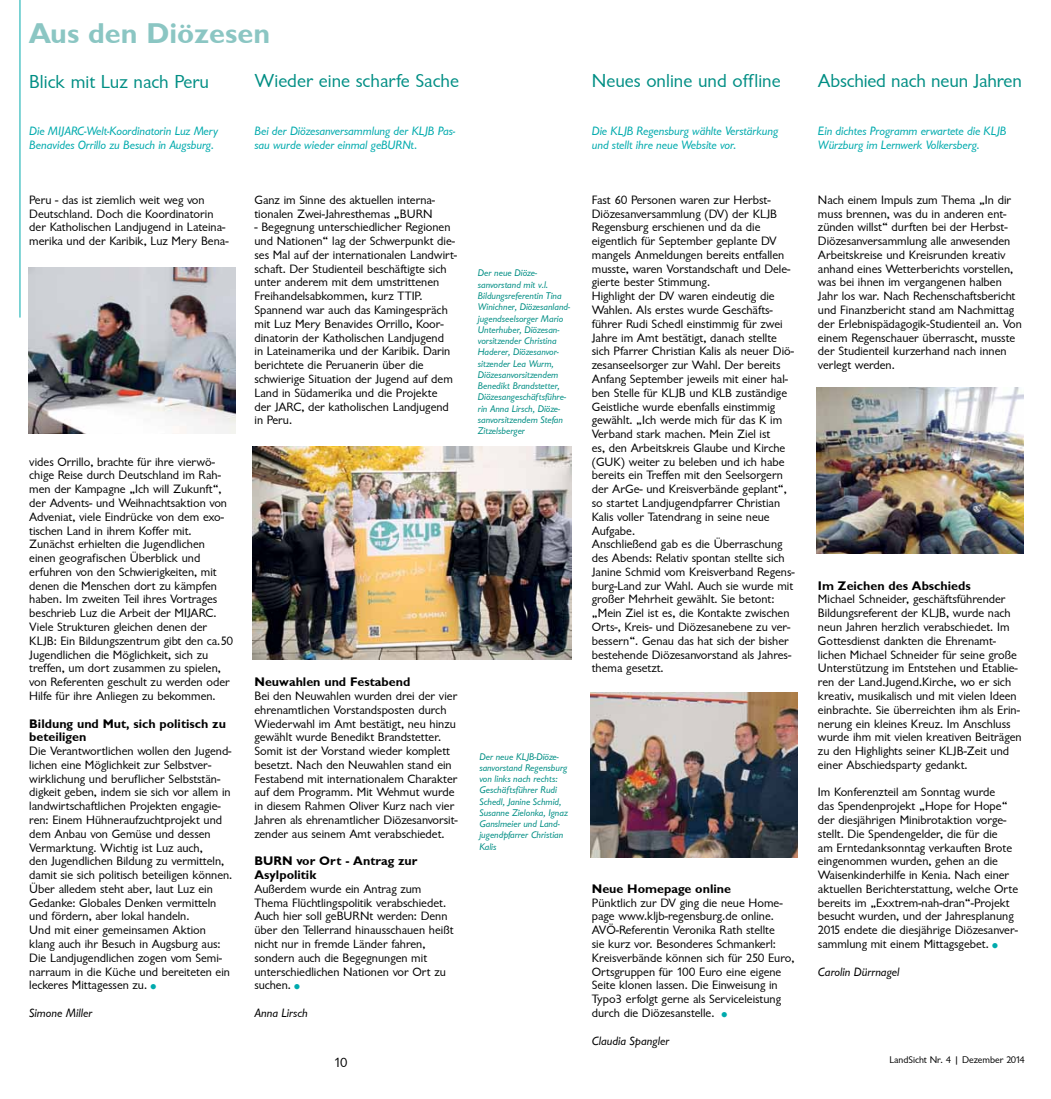
<style>
.page{position:relative;width:1051px;height:1099px;background:#fff}
.page>*{position:absolute;margin:0;border:0;box-sizing:border-box;transform-origin:0 0}
.t1{font:28.75px "Garrison Sans BOLD";color:#8bc6c3}
.t2{font:19.38px "Garrison Sans";color:#008e84}
.t3{font:13.75px "Garrison Sans";color:#000}
.t4{font:12.5px/13.8px "Garrison Sans";color:#000}
.t5{font:12.5px/13.8px "Garrison Sans ITALIC";letter-spacing:-.005em;color:#00aaad}
.t6{font:12.5px/13.8px "Garrison Sans BOLD";color:#000}
.t7{font:12.5px "Garrison Sans ITALIC";color:#000}
.t8{font:10px/11.2px "Garrison Sans ITALIC";color:#008e84}
.t9{font:10px "Garrison Sans";color:#000}
.s1{font-size:18.75px;color:#00aaad}
</style>
<div class="page">
<hr style="left:20px;top:0;width:1px;height:317px;background:#00aaad">
<img style="left:252px;top:446px;width:319px;height:213px">
<img style="left:590px;top:692px;width:207px;height:165px">
<img style="left:816px;top:387px;width:207px;height:166px">
<img style="left:28px;top:267px;width:207px;height:166px">
<h1 class="t1" style="left:29px;top:17px;width:243px">Aus den Diözesen</h1>
<h2 class="t2" style="left:29px;top:71px;width:181px">Blick mit Luz nach Peru</h2>
<p class="t5" style="left:29px;top:124px;width:190px">Die MIJARC-Welt-Koordinatorin Luz Mery<br>Benavides Orrillo zu Besuch in Augsburg.</p>
<h2 class="t2" style="left:254px;top:70px;width:206px">Wieder eine scharfe Sache</h2>
<p class="t5" style="left:254px;top:124px;width:202px">Bei der Diözesanversammlung der KLJB Pas&shy;sau wurde wieder einmal geBURNt.</p>
<p class="t4" style="left:29px;top:193px;width:201px">Peru - das ist ziemlich weit weg von Deutschland. Doch die Koordinatorin der Katholischen Landjugend in Lateina&shy;merika und der Karibik, Luz Mery Bena-</p>
<p class="t4" style="left:29px;top:455px;width:205px">vides Orrillo, brachte für ihre vierwö&shy;chige Reise durch Deutschland im Rah&shy;men der Kampagne „Ich will Zukunft“, der Advents- und Weihnachtsaktion von Adveniat, viele Eindrücke von dem exo&shy;tischen Land in ihrem Koffer mit.<br>Zunächst erhielten die Jugendlichen einen geografischen Überblick und erfuhren von den Schwierigkeiten, mit denen die Menschen dort zu kämpfen haben. Im zweiten Teil ihres Vortrages beschrieb Luz die Arbeit der MIJARC.<br>Viele Strukturen gleichen denen der KLJB: Ein Bildungszentrum gibt den ca.50<br>Jugendlichen die Möglichkeit, sich zu treffen, um dort zusammen zu spielen, von Referenten geschult zu werden oder Hilfe für ihre Anliegen zu bekommen.</p>
<p class="t6" style="left:29px;top:716px;width:198px">Bildung und Mut, sich politisch zu beteiligen</p>
<p class="t4" style="left:29px;top:744px;width:205px">Die Verantwortlichen wollen den Jugend&shy;lichen eine Möglichkeit zur Selbstver&shy;wirklichung und beruflicher Selbststän&shy;digkeit geben, indem sie sich vor allem in landwirtschaftlichen Projekten engagie&shy;ren: Einem Hühneraufzuchtprojekt und dem Anbau von Gemüse und dessen Vermarktung. Wichtig ist Luz auch,<br>den Jugendlichen Bildung zu vermitteln, damit sie sich politisch beteiligen können.<br>Über alledem steht aber, laut Luz ein Gedanke: Globales Denken vermitteln und fördern, aber lokal handeln.<br>Und mit einer gemeinsamen Aktion klang auch ihr Besuch in Augsburg aus:<br>Die Landjugendlichen zogen vom Semi&shy;narraum in die Küche und bereiteten ein leckeres Mittagessen zu.<span class="s1">•</span></p>
<p class="t7" style="left:29px;top:1005px;width:65px">Simone Miller</p>
<p class="t4" style="left:254px;top:193px;width:182px">Ganz im Sinne des aktuellen interna&shy;tionalen Zwei-Jahresthemas „BURN</p>
<p class="t4" style="left:254px;top:221px;width:204px">- Begegnung unterschiedlicher Regionen und Nationen“ lag der Schwerpunkt die&shy;ses Mal auf der internationalen Landwirt&shy;schaft. Der Studienteil beschäftigte sich unter anderem mit dem umstrittenen Freihandelsabkommen, kurz TTIP.<br>Spannend war auch das Kamingespräch mit Luz Mery Benavides Orrillo, Koor&shy;dinatorin der Katholischen Landjugend<br>in Lateinamerika und der Karibik. Darin berichtete die Peruanerin über die schwierige Situation der Jugend auf dem Land in Südamerika und die Projekte der JARC, der katholischen Landjugend in Peru.</p>
<p class="t6" style="left:254px;top:675px;width:157px">Neuwahlen und Festabend</p>
<p class="t4" style="left:254px;top:689px;width:205px">Bei den Neuwahlen wurden drei der vier ehrenamtlichen Vorstandsposten durch Wiederwahl im Amt bestätigt, neu hinzu gewählt wurde Benedikt Brandstetter.<br>Somit ist der Vorstand wieder komplett besetzt. Nach den Neuwahlen stand ein Festabend mit internationalem Charakter auf dem Programm. Mit Wehmut wurde in diesem Rahmen Oliver Kurz nach vier Jahren als ehrenamtlicher Diözesanvorsit&shy;zender aus seinem Amt verabschiedet.</p>
<p class="t6" style="left:254px;top:854px;width:164px">BURN vor Ort - Antrag zur<br>Asylpolitik</p>
<p class="t4" style="left:254px;top:882px;width:200px">Außerdem wurde ein Antrag zum Thema Flüchtlingspolitik verabschiedet.<br>Auch hier soll geBURNt werden: Denn über den Tellerrand hinausschauen heißt nicht nur in fremde Länder fahren, sondern auch die Begegnungen mit unterschiedlichen Nationen vor Ort zu suchen.<span class="s1">•</span></p>
<p class="t7" style="left:254px;top:1005px;width:55px">Anna Lirsch</p>
<p class="t8" style="left:478px;top:268px;width:94px">Der neue Diöze&shy;sanvorstand mit v.l.<br>Bildungsreferentin Tina<br>Winichner, Diözesanland&shy;jugendseelsorger Mario<br>Unterhuber, Diözesan&shy;vorsitzender Christina<br>Haderer, Diözesanvor&shy;sitzender Lea Wurm,<br>Diözesanvorsitzendem<br>Benedikt Brandstetter,<br>Diözesangeschäftsführe&shy;rin Anna Lirsch, Diöze&shy;sanvorsitzendem Stefan<br>Zitzelsberger</p>
<p class="t8" style="left:479px;top:750px;width:90px">Der neue KLJB-Diöze&shy;sanvorstand Regensburg von links nach rechts:<br>Geschäftsführer Rudi<br>Schedl, Janine Schmid,<br>Susanne Zielonka, Ignaz<br>Ganslmeier und Land&shy;jugendpfarrer Christian<br>Kalis</p>
<h2 class="t2" style="left:591px;top:70px;width:190px">Neues online und offline</h2>
<p class="t5" style="left:591px;top:124px;width:188px">Die KLJB Regensburg wählte Verstärkung und stellt ihre neue Website vor.</p>
<p class="t4" style="left:591px;top:193px;width:204px">Fast 60 Personen waren zur Herbst-Diözesanversammlung (DV) der KLJB Regensburg erschienen und da die eigentlich für September geplante DV mangels Anmeldungen bereits entfallen musste, waren Vorstandschaft und Dele&shy;gierte bester Stimmung.<br>Highlight der DV waren eindeutig die Wahlen. Als erstes wurde Geschäfts&shy;führer Rudi Schedl einstimmig für zwei Jahre im Amt bestätigt, danach stellte sich Pfarrer Christian Kalis als neuer Diö&shy;zesanseelsorger zur Wahl. Der bereits Anfang September jeweils mit einer hal&shy;ben Stelle für KLJB und KLB zuständige Geistliche wurde ebenfalls einstimmig gewählt. „Ich werde mich für das K im Verband stark machen. Mein Ziel ist<br>es, den Arbeitskreis Glaube und Kirche (GUK) weiter zu beleben und ich habe bereits ein Treffen mit den Seelsorgern der ArGe- und Kreisverbände geplant“, so startet Landjugendpfarrer Christian Kalis voller Tatendrang in seine neue Aufgabe.<br>Anschließend gab es die Überraschung des Abends: Relativ spontan stellte sich Janine Schmid vom Kreisverband Regens&shy;burg-Land zur Wahl. Auch sie wurde mit großer Mehrheit gewählt. Sie betont: „Mein Ziel ist es, die Kontakte zwischen Orts-, Kreis- und Diözesanebene zu ver&shy;bessern“. Genau das hat sich der bisher bestehende Diözesanvorstand als Jahres&shy;thema gesetzt.</p>
<p class="t6" style="left:591px;top:881px;width:141px">Neue Homepage online</p>
<p class="t4" style="left:591px;top:896px;width:204px">Pünktlich zur DV ging die neue Home&shy;page www.kljb-regensburg.de online.<br>AVÖ-Referentin Veronika Rath stellte<br>sie kurz vor. Besonderes Schmankerl:<br>Kreisverbände können sich für 250 Euro, Ortsgruppen für 100 Euro eine eigene Seite klonen lassen. Die Einweisung in Typo3 erfolgt gerne als Serviceleistung durch die Diözesanstelle. <span class="s1">•</span></p>
<p class="t7" style="left:591px;top:1033px;width:79px">Claudia Spangler</p>
<h2 class="t2" style="left:817px;top:70px;width:205px">Abschied nach neun Jahren</h2>
<p class="t5" style="left:817px;top:124px;width:190px">Ein dichtes Programm erwartete die KLJB<br>Würzburg im Lernwerk Volkersberg.</p>
<p class="t4" style="left:817px;top:193px;width:205px">Nach einem Impuls zum Thema „In dir muss brennen, was du in anderen ent&shy;zünden willst“ durften bei der Herbst-Diözesanversammlung alle anwesenden Arbeitskreise und Kreisrunden kreativ anhand eines Wetterberichts vorstellen, was bei ihnen im vergangenen halben Jahr los war. Nach Rechenschaftsbericht und Finanzbericht stand am Nachmittag der Erlebnispädagogik-Studienteil an. Von einem Regenschauer überrascht, musste der Studienteil kurzerhand nach innen verlegt werden.</p>
<p class="t6" style="left:817px;top:578px;width:154px">Im Zeichen des Abschieds</p>
<p class="t4" style="left:817px;top:592px;width:205px">Michael Schneider, geschäftsführender Bildungsreferent der KLJB, wurde nach neun Jahren herzlich verabschiedet. Im Gottesdienst dankten die Ehrenamt&shy;lichen Michael Schneider für seine große Unterstützung im Entstehen und Etablie&shy;ren der Land.Jugend.Kirche, wo er sich kreativ, musikalisch und mit vielen Ideen einbrachte. Sie überreichten ihm als Erin&shy;nerung ein kleines Kreuz. Im Anschluss wurde ihm mit vielen kreativen Beiträgen zu den Highlights seiner KLJB-Zeit und einer Abschiedsparty gedankt.</p>
<p class="t4" style="left:817px;top:785px;width:202px">Im Konferenzteil am Sonntag wurde<br>das Spendenprojekt „Hope for Hope“ der diesjährigen Minibrotaktion vorge&shy;stellt. Die Spendengelder, die für die<br>am Erntedanksonntag verkauften Brote eingenommen wurden, gehen an die Waisenkinderhilfe in Kenia. Nach einer aktuellen Berichterstattung, welche Orte bereits im „Exxtrem-nah-dran“-Projekt besucht wurden, und der Jahresplanung 2015 endete die diesjährige Diözesanver&shy;sammlung mit einem Mittagsgebet.<span class="s1">•</span></p>
<p class="t7" style="left:817px;top:964px;width:83px">Carolin Dürrnagel</p>
<p class="t3" style="left:334px;top:1055px;width:15px">10</p>
<p class="t9" style="left:889px;top:1054px;width:137px">LandSicht Nr. 4 | Dezember 2014</p>
</div>
